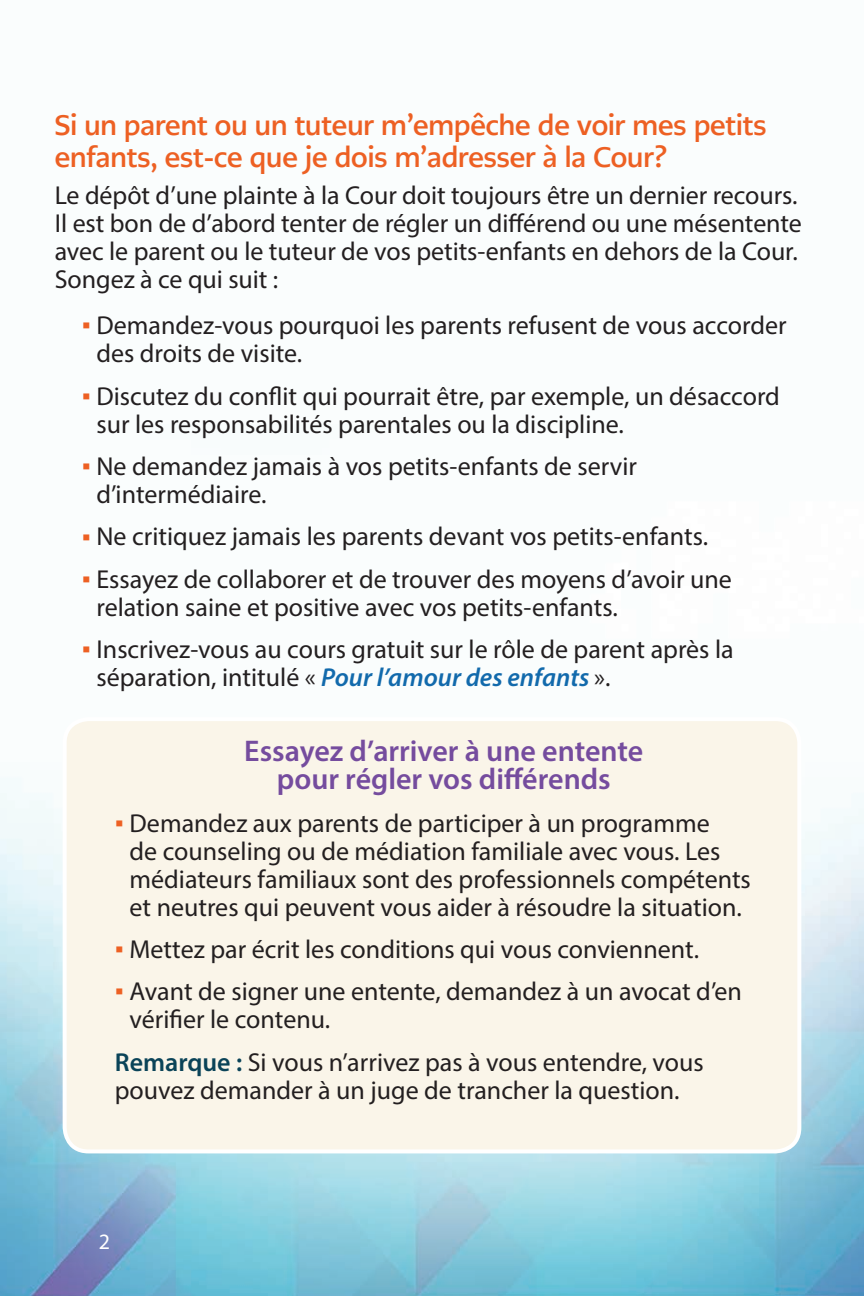
<style>
.page{position:relative;width:864px;height:1296px;background:#fff}
.page>*{position:absolute;margin:0;border:0;box-sizing:border-box;transform-origin:0 0}
.points{font:600 30px/28px "Myriad Pro";color:#754c9e;text-align:center}
.large_head_lines{font:700 28px/32px "PMN Caecilia Sans Head";color:#ed6023}
.points-2{font:26px/28px "Myriad Pro";color:#231f20}
.text-GRANDPARENTS{font:26px/28px "Myriad Pro";color:#231f20}
.t1{font:22px "Myriad Pro";color:#fff}
.s1{font-family:"Arial";color:#ed6023}
.s2{font-weight:600;font-style:italic;color:#126aac}
.s3{font-weight:600;color:#0a4358}
</style>
<div class="page">
<img style="left:0;top:778px;width:864px;height:518px">
<div style="left:65px;top:719px;width:734px;height:432px;background:#faf5e9;border-radius:24px"></div>
<div style="left:63px;top:717px;width:738px;height:436px;border:4px solid #fff;border-radius:24px"></div>
<p class="large_head_lines" style="left:55px;top:109px;width:713px">Si un parent ou un tuteur m’empêche de voir mes petits enfants, est-ce que je dois m’adresser à la Cour?</p>
<p class="text-GRANDPARENTS" style="left:55px;top:181px;width:749px">Le dépôt d’une plainte à la Cour doit toujours être un dernier recours.<br>Il est bon de d’abord tenter de régler un différend ou une mésentente avec le parent ou le tuteur de vos petits-enfants en dehors de la Cour.<br>Songez à ce qui suit :</p>
<p class="points-2" style="left:96px;top:311px;width:692px;text-indent:-15px"><span class="s1">▪</span> Demandez-vous pourquoi les parents refusent de vous accorder des droits de visite.</p>
<p class="points-2" style="left:96px;top:382px;width:685px;text-indent:-15px"><span class="s1">▪</span> Discutez du conflit qui pourrait être, par exemple, un désaccord sur les responsabilités parentales ou la discipline.</p>
<p class="points-2" style="left:96px;top:452px;width:542px;text-indent:-15px"><span class="s1">▪</span> Ne demandez jamais à vos petits-enfants de servir d’intermédiaire.</p>
<p class="points-2" style="left:82px;top:522px;width:628px"><span class="s1">▪</span> Ne critiquez jamais les parents devant vos petits-enfants.</p>
<p class="points-2" style="left:96px;top:565px;width:637px;text-indent:-15px"><span class="s1">▪</span> Essayez de collaborer et de trouver des moyens d’avoir une relation saine et positive avec vos petits-enfants.</p>
<p class="points-2" style="left:96px;top:635px;width:639px;text-indent:-15px"><span class="s1">▪</span> Inscrivez-vous au cours gratuit sur le rôle de parent après la séparation, intitulé « <span class="s2">Pour l’amour des enfants</span> ».</p>
<p class="points" style="left:244px;top:736px;width:401px">Essayez d’arriver à une entente pour régler vos différends</p>
<p class="points-2" style="left:130px;top:808px;width:623px;text-indent:-15px"><span class="s1">▪</span> Demandez aux parents de participer à un programme<br>de counseling ou de médiation familiale avec vous. Les médiateurs familiaux sont des professionnels compétents et neutres qui peuvent vous aider à résoudre la situation.</p>
<p class="points-2" style="left:115px;top:935px;width:586px"><span class="s1">▪</span> Mettez par écrit les conditions qui vous conviennent.</p>
<p class="points-2" style="left:130px;top:977px;width:614px;text-indent:-15px"><span class="s1">▪</span> Avant de signer une entente, demandez à un avocat d’en vérifier le contenu.</p>
<p class="points-2" style="left:115px;top:1048px;width:590px"><span class="s3">Remarque :</span> Si vous n’arrivez pas à vous entendre, vous pouvez demander à un juge de trancher la question.</p>
<p class="t1" style="left:99px;top:1228px;width:13px">2</p>
</div>
